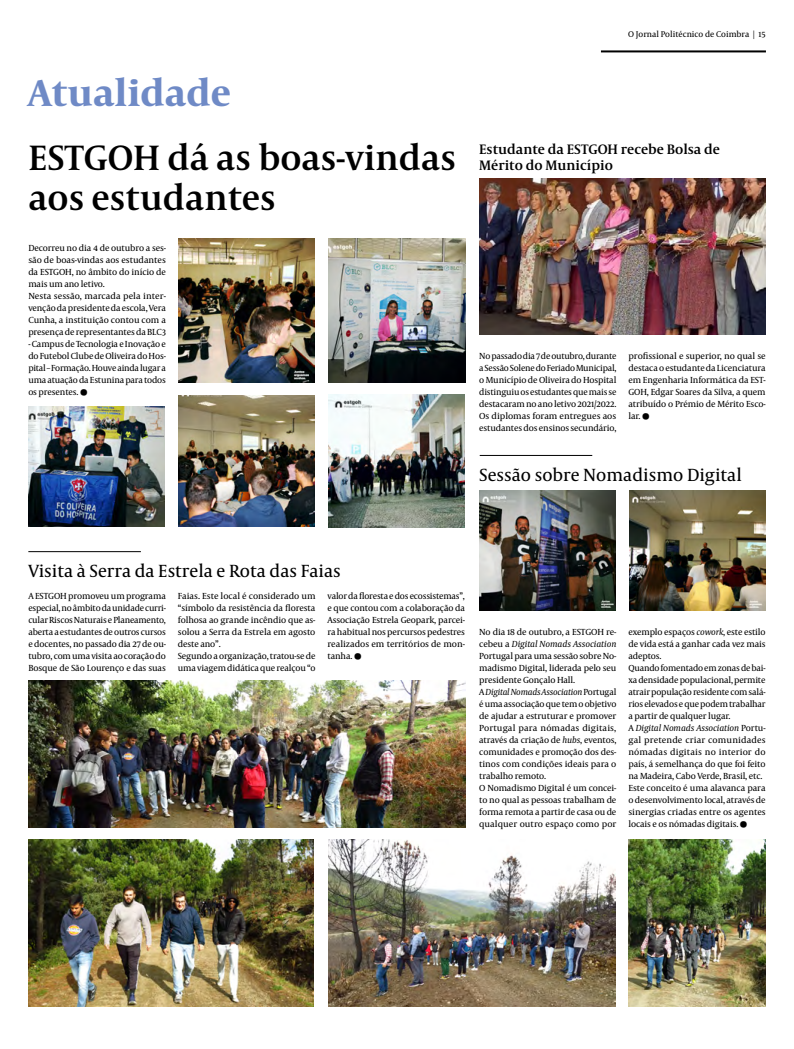
<style>
.page{position:relative;width:794px;height:1049px;background:#fff}
.page>*{position:absolute;margin:0;border:0;box-sizing:border-box;transform-origin:0 0}
.t1{font:700 38px "Capitolium News 2";color:#6f8ac6}
.t2{font:600 36px/40px "Capitolium News 2";color:#000}
.t3{font:18px "Capitolium News 2";color:#000}
.t4{font:600 14px/16px "Capitolium News 2";color:#000}
.t5{font:9px/12px "Capitolium News 2";letter-spacing:-.015em;color:#000;text-align:justify}
.t6{font:8.5px "Capitolium News 2";color:#000}
.s1{font-style:italic}
</style>
<div class="page">
<hr style="left:601px;top:50px;width:165px;height:2px;background:#000">
<hr style="left:28px;top:551px;width:113px;height:1px;background:#000">
<hr style="left:480px;top:455px;width:112px;height:1px;background:#000">
<img style="left:479px;top:179px;width:286px;height:156px">
<img style="left:179px;top:239px;width:135px;height:144px">
<img style="left:329px;top:395px;width:135px;height:132px">
<img style="left:329px;top:239px;width:136px;height:144px">
<img style="left:28px;top:407px;width:136px;height:120px">
<img style="left:179px;top:395px;width:136px;height:132px">
<img style="left:479px;top:491px;width:136px;height:120px">
<img style="left:629px;top:491px;width:136px;height:120px">
<img style="left:28px;top:839px;width:285px;height:167px">
<img style="left:629px;top:839px;width:136px;height:167px">
<img style="left:28px;top:680px;width:437px;height:148px">
<img style="left:329px;top:839px;width:286px;height:167px">
<h1 class="t1" style="left:28px;top:65px;width:204px">Atualidade</h1>
<h2 class="t2" style="left:28px;top:136px;width:429px">ESTGOH dá as boas-vindas aos estudantes</h2>
<p class="t5" style="left:28px;top:241px;width:139px;text-align:left">Decorreu no dia 4 de outubro a ses&shy;são de boas-vindas aos estudantes da ESTGOH, no âmbito do início de mais um ano letivo.<br>Nesta sessão, marcada pela inter&shy;venção da presidente da escola, Vera<br>Cunha, a instituição contou com a presença de representantes da BLC3</p>
<p class="t5" style="left:28px;top:337px;width:139px">- Campus de Tecnologia e Inovação e do Futebol Clube de Oliveira do Hos&shy;pital – Formação. Houve ainda lugar a uma atuação da Estunina para todos os presentes.</p>
<p class="t6" style="left:628px;top:29px;width:139px">O Jornal Politécnico de Coimbra | 15</p>
<h3 class="t4" style="left:479px;top:140px;width:242px">Estudante da ESTGOH recebe Bolsa de<br>Mérito do Município</h3>
<p class="t5" style="left:479px;top:349px;width:139px">No passado dia 7 de outubro, durante a Sessão Solene do Feriado Municipal, o Município de Oliveira do Hospital distinguiu os estudantes que mais se destacaram no ano letivo 2021/2022.<br>Os diplomas foram entregues aos estudantes dos ensinos secundário,</p>
<p class="t5" style="left:628px;top:349px;width:139px">profissional e superior, no qual se destaca o estudante da Licenciatura em Engenharia Informática da EST-GOH, Edgar Soares da Silva, a quem atribuído o Prémio de Mérito Esco&shy;lar.</p>
<h3 class="t3" style="left:479px;top:462px;width:264px">Sessão sobre Nomadismo Digital</h3>
<h3 class="t3" style="left:28px;top:558px;width:314px">Visita à Serra da Estrela e Rota das Faias</h3>
<p class="t5" style="left:28px;top:589px;width:139px">A ESTGOH promoveu um programa especial, no âmbito da unidade curri&shy;cular Riscos Naturais e Planeamento, aberta a estudantes de outros cursos e docentes, no passado dia 27 de ou&shy;tubro, com uma visita ao coração do Bosque de São Lourenço e das suas</p>
<p class="t5" style="left:178px;top:589px;width:139px;text-align:left">Faias. Este local é considerado um “símbolo da resistência da floresta folhosa ao grande incêndio que as&shy;solou a Serra da Estrela em agosto deste ano”.<br>Segundo a organização, tratou-se de uma viagem didática que realçou “o</p>
<p class="t5" style="left:327px;top:589px;width:139px">valor da floresta e dos ecossistemas”, e que contou com a colaboração da Associação Estrela Geopark, parcei&shy;ra habitual nos percursos pedestres realizados em territórios de mon&shy;tanha.</p>
<p class="t5" style="left:479px;top:625px;width:139px;text-align:left">No dia 18 de outubro, a ESTGOH re&shy;cebeu a <span class="s1">Digital Nomads Association<br></span>Portugal para uma sessão sobre No&shy;madismo Digital, liderada pelo seu presidente Gonçalo Hall.<br>A <span class="s1">Digital Nomads Association</span> Portugal é uma associação que tem o objetivo de ajudar a estruturar e promover<br>Portugal para nómadas digitais, através da criação de <span class="s1">hubs</span>, eventos, comunidades e promoção dos des&shy;tinos com condições ideais para o trabalho remoto.<br>O Nomadismo Digital é um concei&shy;to no qual as pessoas trabalham de forma remota a partir de casa ou de qualquer outro espaço como por</p>
<p class="t5" style="left:628px;top:625px;width:139px;text-align:left">exemplo espaços <span class="s1">cowork</span>, este estilo de vida está a ganhar cada vez mais adeptos.<br>Quando fomentado em zonas de bai&shy;xa densidade populacional, permite atrair população residente com salá&shy;rios elevados e que podem trabalhar a partir de qualquer lugar.<br>A <span class="s1">Digital Nomads Association</span> Portu&shy;gal pretende criar comunidades nómadas digitais no interior do país, á semelhança do que foi feito na Madeira, Cabo Verde, Brasil, etc.<br>Este conceito é uma alavanca para o desenvolvimento local, através de sinergias criadas entre os agentes locais e os nómadas digitais.</p>
</div>
